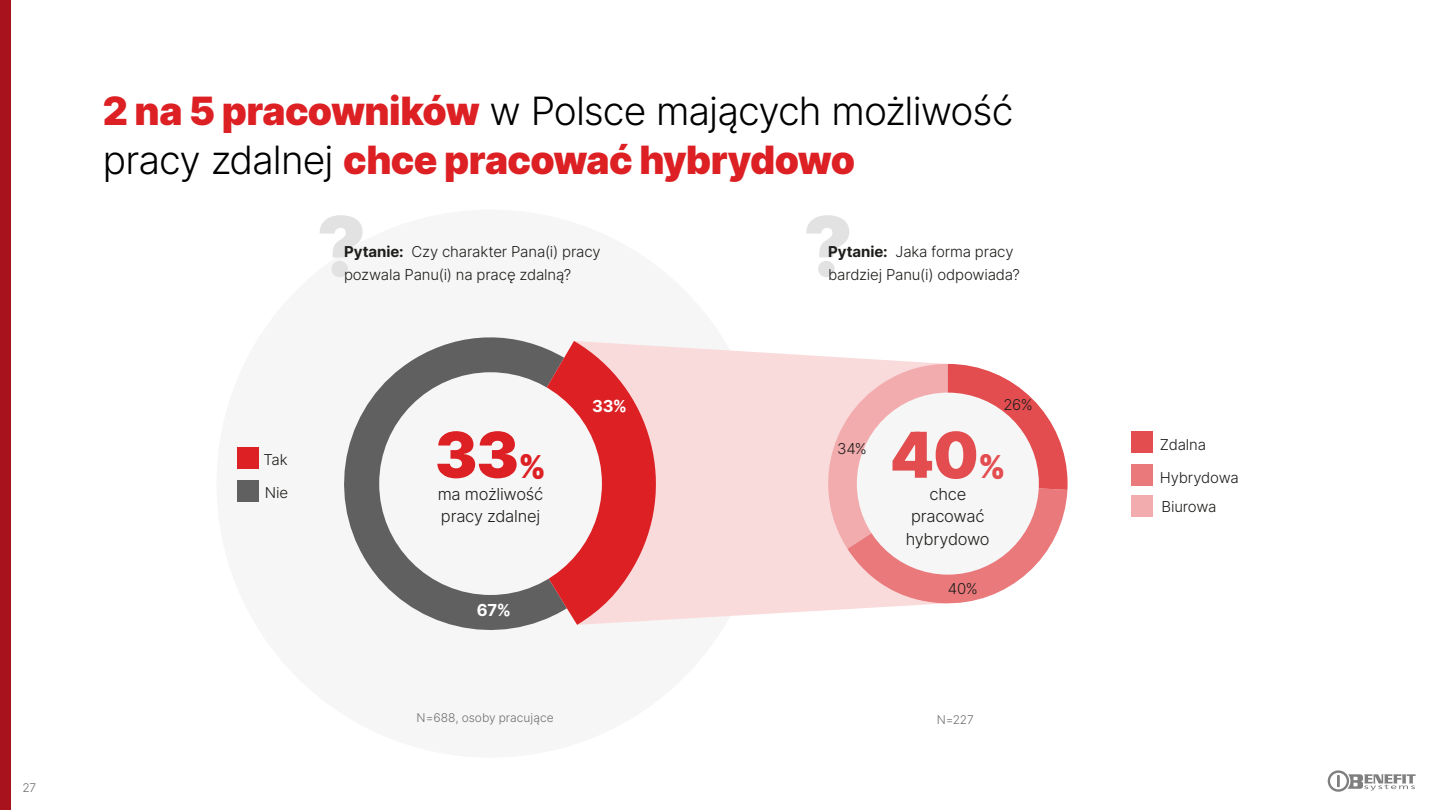
<style>
.page{position:relative;width:1440px;height:810px;background:#fff}
.page>*{position:absolute;margin:0;border:0;box-sizing:border-box;transform-origin:0 0}
.t1{font:900 63.15px "Inter";color:#dc2024}
.t2{font:900 63.15px "Inter";color:#e34d50}
.t3{font:900 39px/49.5px "Inter";letter-spacing:-.02em;color:#dc2024}
.t4{font:300 16.5px/22.5px "Inter";letter-spacing:-.015em;color:#1d1d1b}
.t5{font:700 16.5px "Inter";color:#fff}
.t6{font:300 15px/22.5px "Inter";letter-spacing:-.01em;color:#1d1d1b}
.t7{font:300 12px "Inter";color:#706f6f}
.s1{font-weight:300;color:#000}
.s2{font-weight:700}
.s3{font-size:31.5px}
</style>
<div class="page">
<div style="left:0;top:0;width:10px;height:810px;background:#a8121d"></div>
<svg style="left:1328px;top:770px;width:88px;height:22px"></svg>
<div style="left:217px;top:210px;width:548px;height:548px;background:#f6f6f6;border-radius:50%"></div>
<svg style="left:679px;top:347px;width:269px;height:272px;background:#f9dedf"></svg>
<svg style="left:811px;top:364px;width:257px;height:243px"></svg>
<svg style="left:344px;top:337px;width:184px;height:293px;fill:#606060"></svg>
<svg style="left:490px;top:341px;width:189px;height:284px;background:#d67679"></svg>
<div style="left:379px;top:372px;width:223px;height:223px;background:#f6f6f6;border-radius:50%"></div>
<div style="left:857px;top:393px;width:182px;height:182px;background:#f6f6f6;border-radius:50%"></div>
<div style="left:1131px;top:432px;width:22px;height:21px;background:#e34d50"></div>
<div style="left:1131px;top:464px;width:22px;height:21px;background:#ea797c"></div>
<div style="left:1131px;top:495px;width:22px;height:22px;background:#f2acae"></div>
<div style="left:238px;top:447px;width:21px;height:21px;background:#dc2024"></div>
<div style="left:237px;top:480px;width:22px;height:21px;background:#606060"></div>
<svg style="left:320px;top:215px;width:43px;height:62px"></svg>
<svg style="left:806px;top:215px;width:43px;height:62px"></svg>
<p class="t7" style="left:22px;top:779px;width:15px">27</p>
<h2 class="t3" style="left:103px;top:85px;width:912px">2 na 5 pracowników <span class="s1">w Polsce mających możliwość pracy zdalnej</span> chce pracować hybrydowo</h2>
<p class="t6" style="left:344px;top:240px;width:258px"><span class="s2">Pytanie:</span> Czy charakter Pana(i) pracy pozwala Panu(i) na pracę zdalną?</p>
<p class="t6" style="left:828px;top:240px;width:193px"><span class="s2">Pytanie:</span> Jaka forma pracy bardziej Panu(i) odpowiada?</p>
<p class="t6" style="left:263px;top:448px;width:26px">Tak</p>
<p class="t6" style="left:265px;top:481px;width:25px">Nie</p>
<p class="t5" style="left:592px;top:394px;width:37px">33%</p>
<p class="t6" style="left:1003px;top:392px;width:31px">26%</p>
<h1 class="t1" style="left:435px;top:409px;width:113px">33<span class="s3">%</span></h1>
<h1 class="t2" style="left:890px;top:409px;width:117px">40<span class="s3">%</span></h1>
<p class="t4" style="left:906px;top:482px;width:85px;text-align:center">chce pracować hybrydowo</p>
<p class="t6" style="left:837px;top:437px;width:31px">34%</p>
<p class="t4" style="left:438px;top:482px;width:107px">ma możliwość pracy zdalnej</p>
<p class="t5" style="left:477px;top:598px;width:36px">67%</p>
<p class="t6" style="left:948px;top:577px;width:32px">40%</p>
<p class="t7" style="left:417px;top:709px;width:139px">N=688, osoby pracujące</p>
<p class="t7" style="left:937px;top:711px;width:39px">N=227</p>
<p class="t6" style="left:1160px;top:428px;width:80px;line-height:33px">Zdalna<br>Hybrydowa</p>
<p class="t6" style="left:1161px;top:495px;width:57px">Biurowa</p>
</div>
